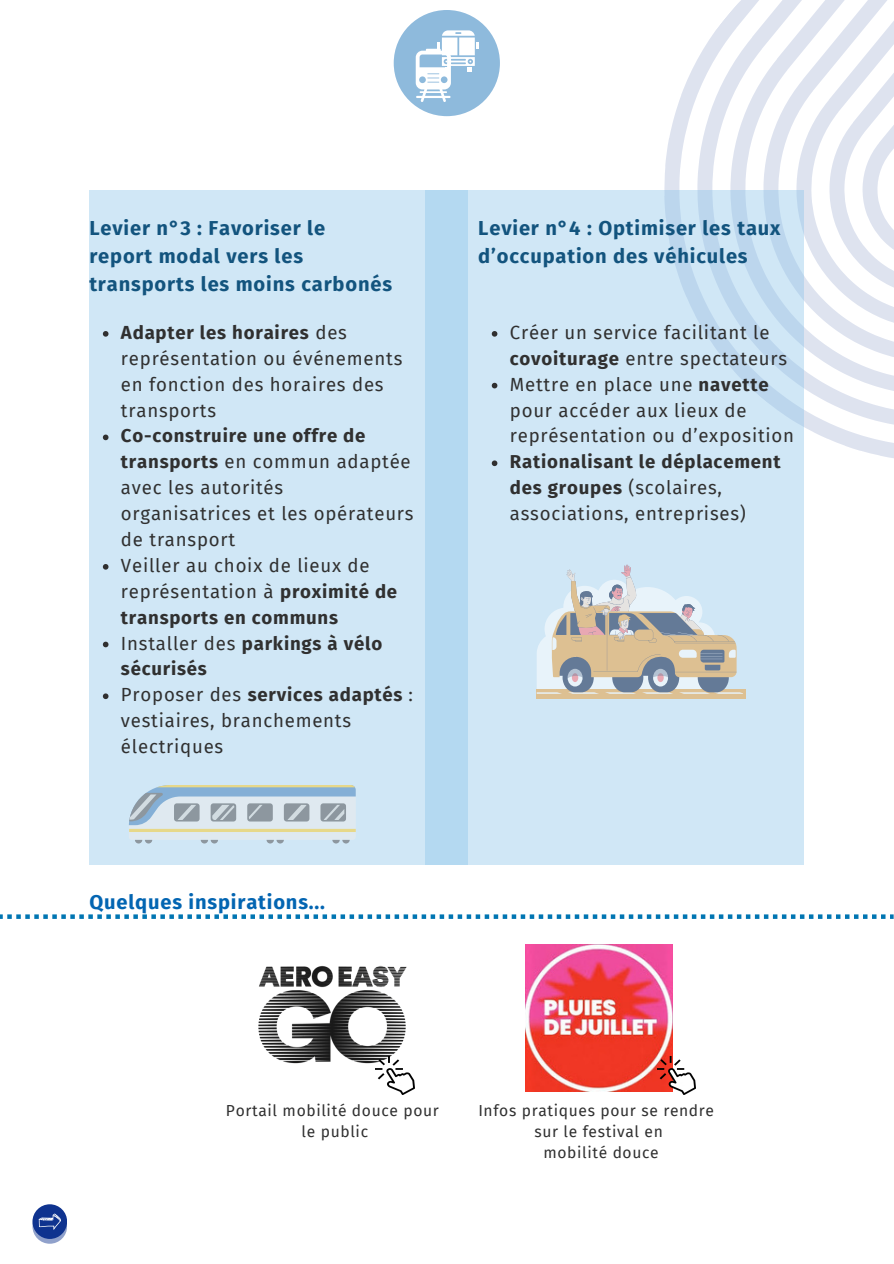
<style>
.page{position:relative;width:894px;height:1264px;background:#fff}
.page>*{position:absolute;margin:0;border:0;box-sizing:border-box;transform-origin:0 0}
.t1{font:700 20.1px/28.2px "Fira Sans";letter-spacing:.04em;color:#13547e}
.t2{font:700 20.1px "Fira Sans";letter-spacing:.04em;color:#0365b2}
.t3{font:18.6px/25.8px "Fira Sans";letter-spacing:.04em;color:#303030}
.t4{font:700 18.6px/25.8px "Fira Sans";letter-spacing:.04em;color:#303030}
.t5{font:15.6px "Fira Sans";letter-spacing:.04em;color:#303030}
.s1{font-weight:700}
.s2{font-weight:400}
</style>
<div class="page">
<svg style="left:664px;top:70px;width:229px;height:388px"></svg>
<svg style="left:692px;top:0;width:201px;height:433px"></svg>
<svg style="left:0;top:914px;width:893px;height:4px"></svg>
<div style="left:89px;top:190px;width:379px;height:674px;background:#d0e7f6"></div>
<svg style="left:425px;top:190px;width:379px;height:674px;background:#cbe4f4"></svg>
<svg style="left:129px;top:785px;width:226px;height:58px"></svg>
<svg style="left:536px;top:689px;width:209px;height:9px"></svg>
<svg style="left:536px;top:564px;width:206px;height:129px;background:#c5c8c6"></svg>
<div style="left:393px;top:10px;width:107px;height:106px;background:#8ebadc;border-radius:50%"></div>
<svg style="left:415px;top:30px;width:64px;height:72px"></svg>
<svg style="left:32px;top:1204px;width:35px;height:34px"></svg>
<svg style="left:32px;top:1208px;width:35px;height:35px"></svg>
<svg style="left:38px;top:1213px;width:23px;height:16px"></svg>
<svg style="left:103px;top:331px;width:5px;height:5px"></svg>
<svg style="left:103px;top:434px;width:5px;height:6px"></svg>
<svg style="left:103px;top:564px;width:5px;height:5px"></svg>
<svg style="left:103px;top:641px;width:5px;height:6px"></svg>
<svg style="left:103px;top:693px;width:5px;height:6px"></svg>
<svg style="left:491px;top:331px;width:6px;height:5px"></svg>
<svg style="left:491px;top:383px;width:6px;height:5px"></svg>
<svg style="left:491px;top:460px;width:6px;height:6px"></svg>
<img style="left:258px;top:965px;width:149px;height:105px">
<img style="left:376px;top:1056px;width:38px;height:38px">
<img style="left:525px;top:944px;width:147px;height:147px">
<img style="left:657px;top:1056px;width:38px;height:38px">
<p class="t1" style="left:89px;top:214px;width:304px">Levier n°3 : Favoriser le report modal vers les transports les moins carbonés</p>
<p class="t1" style="left:478px;top:214px;width:303px">Levier n°4 : Optimiser les taux d’occupation des véhicules</p>
<h1 class="t3" style="left:121px;top:320px;width:283px"><span class="s1">Adapter les horaires</span> des représentation ou événements en fonction des horaires des transports</h1>
<p class="t3" style="left:121px;top:423px;width:294px"><span class="s1">Co-construire une offre de transports</span> en commun adaptée avec les autorités organisatrices et les opérateurs de transport</p>
<p class="t3" style="left:121px;top:552px;width:277px">Veiller au choix de lieux de représentation à <span class="s1">proximité de transports en communs</span></p>
<p class="t4" style="left:121px;top:630px;width:263px"><span class="s2">Installer des</span> parkings à vélo sécurisés</p>
<p class="t3" style="left:121px;top:682px;width:293px">Proposer des <span class="s1">services adaptés</span> : vestiaires, branchements électriques</p>
<p class="t3" style="left:509px;top:320px;width:279px">Créer un service facilitant le <span class="s1">covoiturage</span> entre spectateurs</p>
<p class="t3" style="left:509px;top:371px;width:285px">Mettre en place une <span class="s1">navette </span>pour accéder aux lieux de représentation ou d’exposition</p>
<p class="t4" style="left:509px;top:449px;width:272px">Rationalisant le déplacement des groupes <span class="s2">(scolaires, associations, entreprises)</span></p>
<p class="t2" style="left:89px;top:889px;width:237px">Quelques inspirations...</p>
<h1 class="t5" style="left:226px;top:1100px;width:214px">Portail mobilité douce pour</h1>
<h1 class="t5" style="left:301px;top:1122px;width:68px">le public</h1>
<p class="t5" style="left:478px;top:1100px;width:237px">Infos pratiques pour se rendre</p>
<p class="t5" style="left:534px;top:1122px;width:130px">sur le festival en</p>
<p class="t5" style="left:543px;top:1143px;width:117px">mobilité douce</p>
</div>
